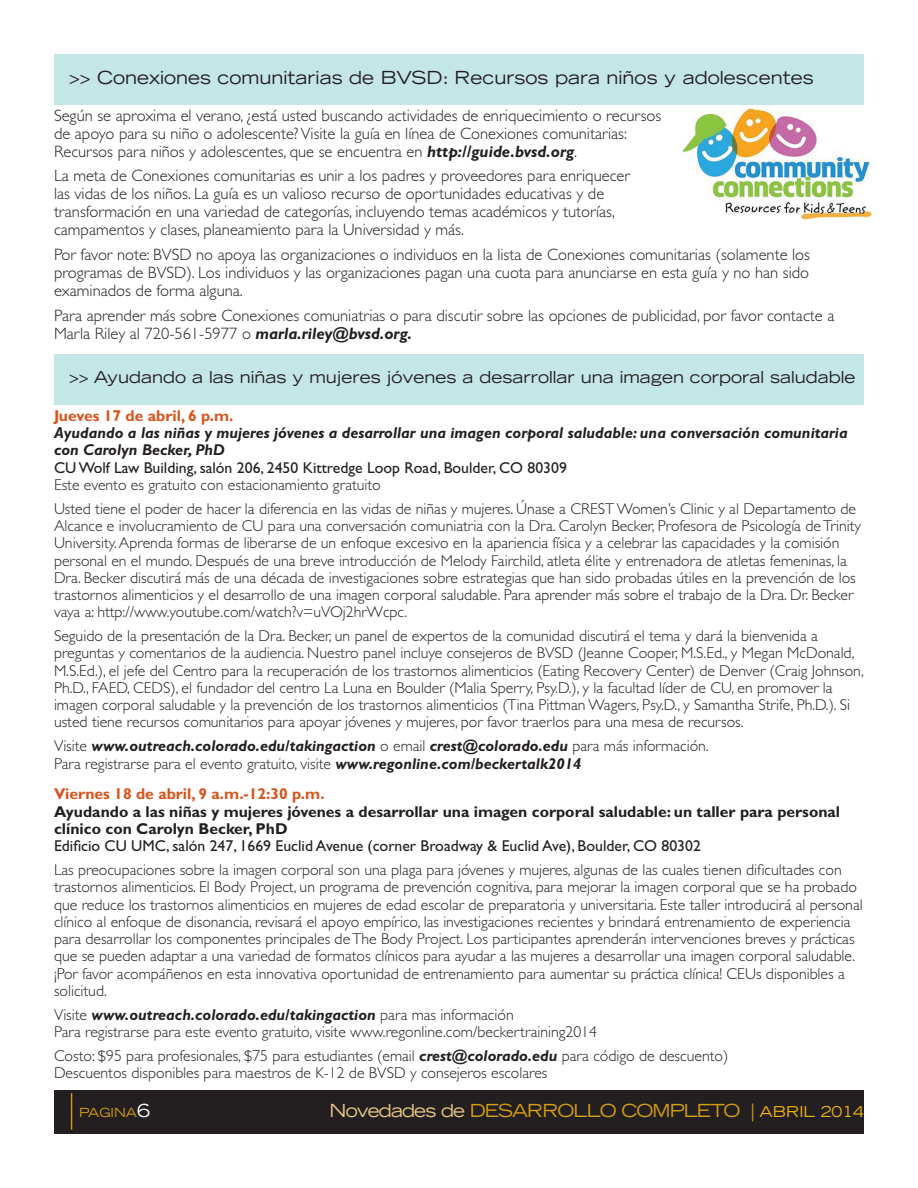
<style>
.page{position:relative;width:918px;height:1188px;background:#fff}
.page>*{position:absolute;margin:0;border:0;box-sizing:border-box;transform-origin:0 0}
.t1{font:expanded 18px "Trade Gothic LT Std";color:#231f20}
.t2{font:expanded 18px "Trade Gothic LT Std";letter-spacing:-.05em;color:#d49f0c}
.t3{font:300 16.5px/18px "Gill Sans Std";color:#231f20}
.t4{font:expanded 16.5px "Trade Gothic LT Std";color:#231f20}
.t5{font:300 15.75px/17.2px "Gill Sans Std";color:#231f20}
.t6{font:italic 700 15.75px/17.2px "Gill Sans Std";color:#231f20}
.t7{font:15.75px "Gill Sans Std";color:#231f20}
.t8{font:700 15.75px/17.2px "Gill Sans Std";color:#231f20}
.t9{font:700 15.75px "Gill Sans Std";color:#d9531c}
.t10{font:expanded 12.6px "Trade Gothic LT Std";color:#d49f0c}
.s1{font-weight:700;font-style:italic}
.s2{font-weight:300;font-style:normal}
.s3{font-size:18px;color:#fff}
.s4{color:#eac884}
.s5{font-size:15px;color:#efb211}
</style>
<div class="page">
<div style="left:54px;top:54px;width:810px;height:50px;background:#c5e6e7"></div>
<img style="left:681px;top:106px;width:193px;height:114px">
<div style="left:54px;top:355px;width:810px;height:50px;background:#c5e6e7"></div>
<div style="left:54px;top:1090px;width:810px;height:44px;background:#231f20"></div>
<hr style="left:71px;top:1093px;width:1px;height:37px;background:#d49f0c">
<p class="t1" style="left:69px;top:66px;width:746px">&gt;&gt; Conexiones comunitarias de BVSD: Recursos para niños y adolescentes</p>
<p class="t3" style="left:54px;top:106px;width:609px">Según se aproxima el verano, ¿está usted buscando actividades de enriquecimiento o recursos de apoyo para su niño o adolescente? Visite la guía en línea de Conexiones comunitarias:<br>Recursos para niños y adolescentes, que se encuentra en <span class="s1">http://guide.bvsd.org</span>.</p>
<p class="t3" style="left:54px;top:167px;width:578px">La meta de Conexiones comunitarias es unir a los padres y proveedores para enriquecer las vidas de los niños. La guía es un valioso recurso de oportunidades educativas y de transformación en una variedad de categorías, incluyendo temas académicos y tutorías, campamentos y clases, planeamiento para la Universidad y más.</p>
<p class="t3" style="left:54px;top:246px;width:758px;text-align:justify">Por favor note: BVSD no apoya las organizaciones o individuos en la lista de Conexiones comunitarias (solamente los programas de BVSD). Los individuos y las organizaciones pagan una cuota para anunciarse en esta guía y no han sido examinados de forma alguna.</p>
<p class="t3" style="left:54px;top:306px;width:782px">Para aprender más sobre Conexiones comuniatrias o para discutir sobre las opciones de publicidad, por favor contacte a<br>Marla Riley al 720-561-5977 o <span class="s1">marla.riley@bvsd.org.</span></p>
<p class="t4" style="left:69px;top:366px;width:788px">&gt;&gt; Ayudando a las niñas y mujeres jóvenes a desarrollar una imagen corporal saludable</p>
<p class="t9" style="left:54px;top:406px;width:181px">Jueves 17 de abril, 6 p.m.</p>
<p class="t6" style="left:54px;top:424px;width:795px">Ayudando a las niñas y mujeres jóvenes a desarrollar una imagen corporal saludable: una conversación comunitaria con Carolyn Becker, PhD</p>
<p class="t7" style="left:54px;top:458px;width:514px">CU Wolf Law Building, salón 206, 2450 Kittredge Loop Road, Boulder, CO 80309</p>
<p class="t5" style="left:54px;top:473px;width:803px;line-height:24px">Este evento es gratuito con estacionamiento gratuito<br>Usted tiene el poder de hacer la diferencia en las vidas de niñas y mujeres. Únase a CREST Women’s Clinic y al Departamento de</p>
<p class="t5" style="left:54px;top:517px;width:809px">Alcance e involucramiento de CU para una conversación comuniatria con la Dra. Carolyn Becker, Profesora de Psicología de Trinity University. Aprenda formas de liberarse de un enfoque excesivo en la apariencia física y a celebrar las capacidades y la comisión personal en el mundo. Después de una breve introducción de Melody Fairchild, atleta élite y entrenadora de atletas femeninas, la Dra. Becker discutirá más de una década de investigaciones sobre estrategias que han sido probadas útiles en la prevención de los trastornos alimenticios y el desarrollo de una imagen corporal saludable. Para aprender más sobre el trabajo de la Dra. Dr. Becker vaya a: http://www.youtube.com/watch?v=uVOj2hrWcpc.</p>
<p class="t5" style="left:54px;top:628px;width:811px">Seguido de la presentación de la Dra. Becker, un panel de expertos de la comunidad discutirá el tema y dará la bienvenida a preguntas y comentarios de la audiencia. Nuestro panel incluye consejeros de BVSD (Jeanne Cooper, M.S.Ed., y Megan McDonald, M.S.Ed.), el jefe del Centro para la recuperación de los trastornos alimenticios (Eating Recovery Center) de Denver (Craig Johnson, Ph.D., FAED, CEDS), el fundador del centro La Luna en Boulder (Malia Sperry, Psy.D.), y la facultad líder de CU, en promover la imagen corporal saludable y la prevención de los trastornos alimenticios (Tina Pittman Wagers, Psy.D., y Samantha Strife, Ph.D.). Si usted tiene recursos comunitarios para apoyar jóvenes y mujeres, por favor traerlos para una mesa de recursos.</p>
<p class="t6" style="left:54px;top:738px;width:656px"><span class="s2">Visite</span> www.outreach.colorado.edu/takingaction <span class="s2">o email</span> crest@colorado.edu <span class="s2">para más información.<br>Para registrarse para el evento gratuito, visite</span> www.regonline.com/beckertalk2014</p>
<p class="t9" style="left:54px;top:785px;width:272px">Viernes 18 de abril, 9 a.m.-12:30 p.m.</p>
<p class="t8" style="left:54px;top:803px;width:788px">Ayudando a las niñas y mujeres jóvenes a desarrollar una imagen corporal saludable: un taller para personal clínico con Carolyn Becker, PhD</p>
<p class="t7" style="left:54px;top:837px;width:648px">Edificio CU UMC, salón 247, 1669 Euclid Avenue (corner Broadway &amp; Euclid Ave), Boulder, CO 80302</p>
<p class="t5" style="left:54px;top:861px;width:810px">Las preocupaciones sobre la imagen corporal son una plaga para jóvenes y mujeres, algunas de las cuales tienen dificultades con trastornos alimenticios. El Body Project, un programa de prevención cognitiva, para mejorar la imagen corporal que se ha probado que reduce los trastornos alimenticios en mujeres de edad escolar de preparatoria y universitaria. Este taller introducirá al personal clínico al enfoque de disonancia, revisará el apoyo empírico, las investigaciones recientes y brindará entrenamiento de experiencia para desarrollar los componentes principales de The Body Project. Los participantes aprenderán intervenciones breves y prácticas que se pueden adaptar a una variedad de formatos clínicos para ayudar a las mujeres a desarrollar una imagen corporal saludable. ¡Por favor acompáñenos en esta innovativa oportunidad de entrenamiento para aumentar su práctica clínica! CEUs disponibles a solicitud.</p>
<p class="t5" style="left:54px;top:1006px;width:545px">Visite <span class="s1">www.outreach.colorado.edu/takingaction</span> para mas información<br>Para registrarse para este evento gratuito, visite www.regonline.com/beckertraining2014</p>
<p class="t5" style="left:54px;top:1047px;width:676px">Costo: $95 para profesionales, $75 para estudiantes (email <span class="s1">crest@colorado.edu</span> para código de descuento)<br>Descuentos disponibles para maestros de K-12 de BVSD y consejeros escolares</p>
<p class="t10" style="left:79px;top:1105px;width:73px">PAGINA<span class="s3">6</span></p>
<p class="t2" style="left:330px;top:1099px;width:536px"><span class="s4">Novedades de</span> DESARROLLO COMPLETO | <span class="s5">ABRIL 2014</span></p>
</div>
